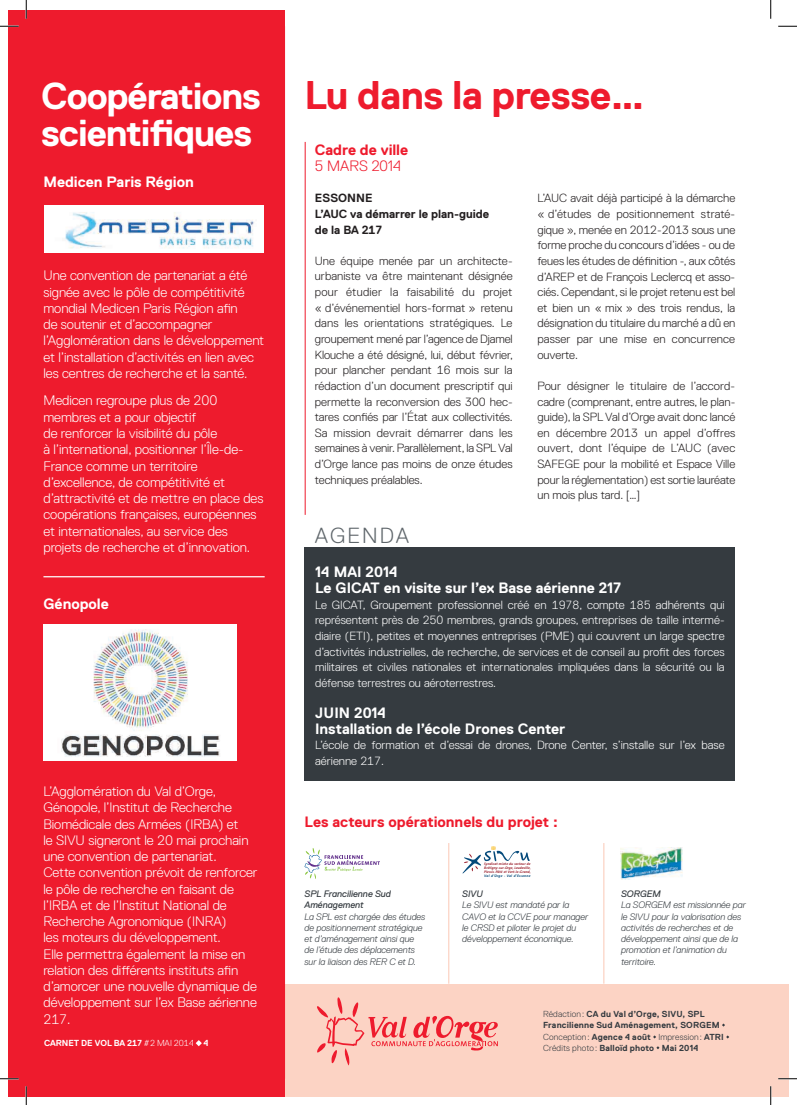
<style>
.page{position:relative;width:797px;height:1105px;background:#fff}
.page>*{position:absolute;margin:0;border:0;box-sizing:border-box;transform-origin:0 0}
.t1{font:700 40px "Replica Pro";letter-spacing:-.01em;color:#ee1b2d}
.t2{font:700 37.5px/37.5px "Replica Pro";letter-spacing:-.03em;color:#fff}
.t3{font:300 21.88px "Replica Pro";letter-spacing:.085em;color:#5f666b}
.t4{font:700 15px/15.6px "Replica Pro";letter-spacing:-.005em;color:#fff}
.t5{font:700 15px "Replica Pro";letter-spacing:-.005em;color:#ee1b2d}
.t6{font:300 15px "Replica Pro";color:#ee1b2d}
.t7{font:300 13.75px/16.2px "Replica Pro";letter-spacing:-.005em;color:#fff}
.t8{font:300 11.88px/15.6px "Replica Pro";letter-spacing:-.005em;color:#231f20;text-align:justify}
.t9{font:300 11.88px/15.6px "Replica Pro";color:#fff;text-align:justify}
.t10{font:700 11.88px/15.6px "Replica Pro";letter-spacing:-.005em;color:#231f20}
.t11{font:italic 300 9.38px/11.2px "Replica Pro";letter-spacing:-.005em;color:#353b40}
.t12{font:italic 9.38px/11.2px "Replica Pro";letter-spacing:-.005em;color:#353b40}
.t13{font:700 8.75px/11.2px "Replica Pro";letter-spacing:.02em;color:#353b40}
.t14{font:700 8.75px "Replica Pro";color:#fff}
.t15{font:italic 700 3.62px/4px "The Sans";letter-spacing:.015em;color:#9a1d2b;text-align:justify}
.t16{font:italic 700 3.62px "The Sans";letter-spacing:.065em;color:#054a7b}
.s1{font-weight:300}
</style>
<div class="page">
<div style="left:9px;top:984px;width:779px;height:112px;background:#fcd3c4"></div>
<div style="left:9px;top:10px;width:276px;height:1086px;background:#ee1b2d"></div>
<svg style="left:317px;top:997px;width:181px;height:68px"></svg>
<svg style="left:196px;top:1040px;width:6px;height:6px"></svg>
<img style="left:44px;top:624px;width:192px;height:136px">
<img style="left:44px;top:205px;width:220px;height:48px">
<hr style="left:43px;top:576px;width:222px;height:1px;background:#fff">
<hr style="left:305px;top:142px;width:1px;height:373px;background:#ee1b2d">
<div style="left:304px;top:547px;width:431px;height:233px;background:#353b40"></div>
<hr style="left:448px;top:843px;width:1px;height:141px;background:#fcd3c4">
<hr style="left:603px;top:843px;width:1px;height:141px;background:#fcd3c4">
<svg style="left:304px;top:848px;width:76px;height:31px"></svg>
<img style="left:620px;top:848px;width:62px;height:31px">
<svg style="left:462px;top:846px;width:68px;height:28px"></svg>
<svg style="left:0;top:25px;width:19px;height:2px"></svg>
<svg style="left:778px;top:25px;width:19px;height:2px"></svg>
<svg style="left:0;top:1078px;width:19px;height:1px"></svg>
<svg style="left:778px;top:1078px;width:19px;height:1px"></svg>
<svg style="left:25px;top:0;width:2px;height:19px"></svg>
<svg style="left:25px;top:1086px;width:2px;height:19px"></svg>
<svg style="left:770px;top:0;width:1px;height:19px"></svg>
<svg style="left:770px;top:1086px;width:1px;height:19px"></svg>
<h2 class="t2" style="left:41px;top:77px;width:221px">Coopérations scientifiques</h2>
<p class="t4" style="left:43px;top:174px;width:152px">Medicen Paris Région</p>
<p class="t7" style="left:43px;top:268px;width:222px">Une convention de partenariat a été signée avec le pôle de compétitivité mondial Medicen Paris Région afin<br>de soutenir et d’accompagner l’Agglomération dans le développement et l’installation d’activités en lien avec les centres de recherche et la santé.</p>
<p class="t7" style="left:43px;top:393px;width:221px">Medicen regroupe plus de 200 membres et a pour objectif<br>de renforcer la visibilité du pôle<br>à l’international, positionner l’Île-de-France comme un territoire d’excellence, de compétitivité et d’attractivité et de mettre en place des coopérations françaises, européennes et internationales, au service des projets de recherche et d’innovation.</p>
<p class="t4" style="left:43px;top:596px;width:67px">Génopole</p>
<p class="t7" style="left:43px;top:783px;width:216px">L’Agglomération du Val d’Orge,<br>Génopole, l’Institut de Recherche<br>Biomédicale des Armées (IRBA) et<br>le SIVU signeront le 20 mai prochain une convention de partenariat.<br>Cette convention prévoit de renforcer le pôle de recherche en faisant de l’IRBA et de l’Institut National de<br>Recherche Agronomique (INRA)<br>les moteurs du développement.<br>Elle permettra également la mise en relation des différents instituts afin d’amorcer une nouvelle dynamique de développement sur l’ex Base aérienne<br>217.</p>
<p class="t14" style="left:44px;top:1038px;width:166px">CARNET DE VOL BA 217 <span class="s1">#2 MAI 2014</span> 4</p>
<h1 class="t1" style="left:304px;top:73px;width:341px">Lu dans la presse…</h1>
<p class="t5" style="left:315px;top:142px;width:95px">Cadre de ville</p>
<p class="t6" style="left:315px;top:158px;width:88px">5 MARS 2014</p>
<p class="t10" style="left:315px;top:190px;width:176px">ESSONNE<br>L’AUC va démarrer le plan-guide de la BA 217</p>
<p class="t8" style="left:315px;top:253px;width:200px">Une équipe menée par un architecte&shy;urbaniste va être maintenant désignée pour étudier la faisabilité du projet « d’événementiel hors-format » retenu dans les orientations stratégiques. Le groupement mené par l’agence de Djamel Klouche a été désigné, lui, début février, pour plancher pendant 16 mois sur la rédaction d’un document prescriptif qui permette la reconversion des 300 hec&shy;tares confiés par l’État aux collectivités.<br>Sa mission devrait démarrer dans les semaines à venir. Parallèlement, la SPL Val d’Orge lance pas moins de onze études techniques préalables.</p>
<h3 class="t3" style="left:315px;top:523px;width:96px">AGENDA</h3>
<p class="t8" style="left:537px;top:191px;width:199px">L’AUC avait déjà participé à la démarche « d’études de positionnement straté&shy;gique », menée en 2012-2013 sous une forme proche du concours d’idées - ou de feues les études de définition -, aux côtés d’AREP et de François Leclercq et asso&shy;ciés. Cependant, si le projet retenu est bel et bien un « mix » des trois rendus, la désignation du titulaire du marché a dû en passer par une mise en concurrence ouverte.</p>
<p class="t8" style="left:537px;top:378px;width:199px">Pour désigner le titulaire de l’accord&shy;cadre (comprenant, entre autres, le plan&shy;guide), la SPL Val d’Orge avait donc lancé en décembre 2013 un appel d’offres ouvert, dont l’équipe de L’AUC (avec SAFEGE pour la mobilité et Espace Ville pour la réglementation) est sortie lauréate un mois plus tard. […]</p>
<p class="t4" style="left:315px;top:564px;width:307px">14 MAI 2014<br>Le GICAT en visite sur l’ex Base aérienne 217</p>
<p class="t9" style="left:315px;top:597px;width:411px">Le GICAT, Groupement professionnel créé en 1978, compte 185 adhérents qui représentent près de 250 membres, grands groupes, entreprises de taille intermé&shy;diaire (ETI), petites et moyennes entreprises (PME) qui couvrent un large spectre d’activités industrielles, de recherche, de services et de conseil au profit des forces militaires et civiles nationales et internationales impliquées dans la sécurité ou la défense terrestres ou aéroterrestres.</p>
<p class="t4" style="left:315px;top:705px;width:252px">JUIN 2014<br>Installation de l’école Drones Center</p>
<p class="t9" style="left:315px;top:737px;width:411px">L’école de formation et d’essai de drones, Drone Center, s’installe sur l’ex base aérienne 217.</p>
<p class="t5" style="left:304px;top:814px;width:255px">Les acteurs opérationnels du projet :</p>
<p class="t12" style="left:304px;top:888px;width:88px">SPL Francilienne Sud<br>Aménagement</p>
<p class="t11" style="left:304px;top:911px;width:122px">La SPL est chargée des études de positionnement stratégique et d’aménagement ainsi que de l’étude des déplacements sur la liaison des RER C et D.</p>
<p class="t15" style="left:484px;top:862px;width:48px">Syndicat mixte du secteur de Brétigny-sur-Orge, Leudeville, Plessis-Pâté et Vert-le-Grand,</p>
<p class="t16" style="left:484px;top:874px;width:48px">Val d’Orge - Val d’Essonne</p>
<p class="t12" style="left:462px;top:888px;width:22px">SIVU</p>
<p class="t11" style="left:462px;top:900px;width:128px">Le SIVU est mandaté par la<br>CAVO et la CCVE pour manager le CRSD et piloter le projet du développement économique.</p>
<p class="t12" style="left:621px;top:888px;width:41px">SORGEM</p>
<p class="t11" style="left:621px;top:900px;width:126px">La SORGEM est missionnée par le SIVU pour la valorisation des activités de recherches et de développement ainsi que de la promotion et l’animation du territoire.</p>
<p class="t13" style="left:543px;top:1008px;width:182px"><span class="s1">Rédaction :</span> CA du Val d’Orge, SIVU, SPL Francilienne Sud Aménagement, SORGEM <span class="s1">Conception :</span> Agence 4 août <span class="s1">Impression :</span> ATRI <span class="s1">Crédits photo :</span> Balloïd photo Mai 2014</p>
</div>
